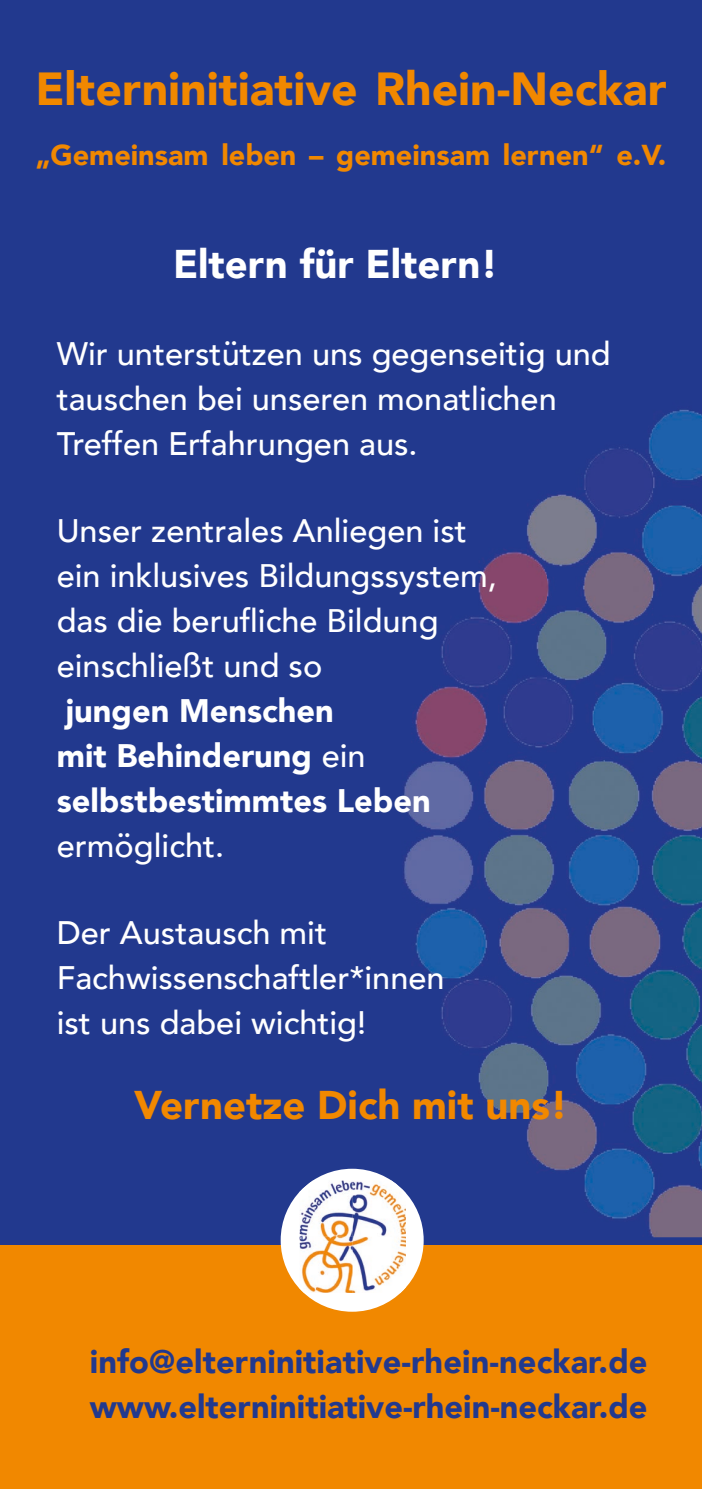
<style>
.page{position:relative;width:702px;height:1489px;background:#fff}
.page>*{position:absolute;margin:0;border:0;box-sizing:border-box;transform-origin:0 0}
.t1{font:900 46.25px "Avenir";color:#f18800}
.t2{font:900 40px "Avenir";color:#f18800}
.t3{font:900 40px "Avenir";color:#fff}
.t4{font:500 32.5px/45px "Avenir";color:#fff}
.t5{font:900 32.5px/45px "Avenir";letter-spacing:.005em;color:#22398e}
.t6{font:900 32.5px/45px "Avenir";color:#fff}
.t7{font:900 28.75px "Avenir";color:#f18800}
.s1{font-weight:500}
</style>
<div class="page">
<div style="left:0;top:1237px;width:702px;height:251px;background:#f18800"></div>
<div style="left:0;top:0;width:702px;height:1244px;background:#22398e"></div>
<img style="left:403px;top:409px;width:299px;height:828px">
<div style="left:281px;top:1168px;width:142px;height:143px;background:#fff;border-radius:50%"></div>
<img style="left:299px;top:1180px;width:107px;height:112px">
<h1 class="t1" style="left:35px;top:49px;width:632px">Elterninitiative Rhein-Neckar</h1>
<p class="t7" style="left:35px;top:130px;width:632px">„Gemeinsam leben – gemeinsam lernen“ e.V.</p>
<p class="t3" style="left:173px;top:229px;width:327px">Eltern für Eltern!</p>
<p class="t4" style="left:57px;top:329px;width:555px">Wir unterstützen uns gegenseitig und tauschen bei unseren monatlichen<br>Treffen Erfahrungen aus.</p>
<p class="t4" style="left:57px;top:506px;width:441px">Unser zentrales Anliegen ist ein inklusives Bildungssystem, das die berufliche Bildung einschließt und so</p>
<p class="t6" style="left:57px;top:687px;width:375px">jungen Menschen<br>mit Behinderung <span class="s1">ein </span>selbstbestimmtes Leben</p>
<p class="t4" style="left:57px;top:821px;width:169px">ermöglicht.</p>
<p class="t4" style="left:57px;top:908px;width:389px">Der Austausch mit<br>Fachwissenschaftler*innen ist uns dabei wichtig!</p>
<p class="t2" style="left:134px;top:1070px;width:435px">Vernetze Dich mit uns!</p>
<p class="t5" style="left:90px;top:1338px;width:559px">info@elterninitiative-rhein-neckar.de www.elterninitiative-rhein-neckar.de</p>
</div>
